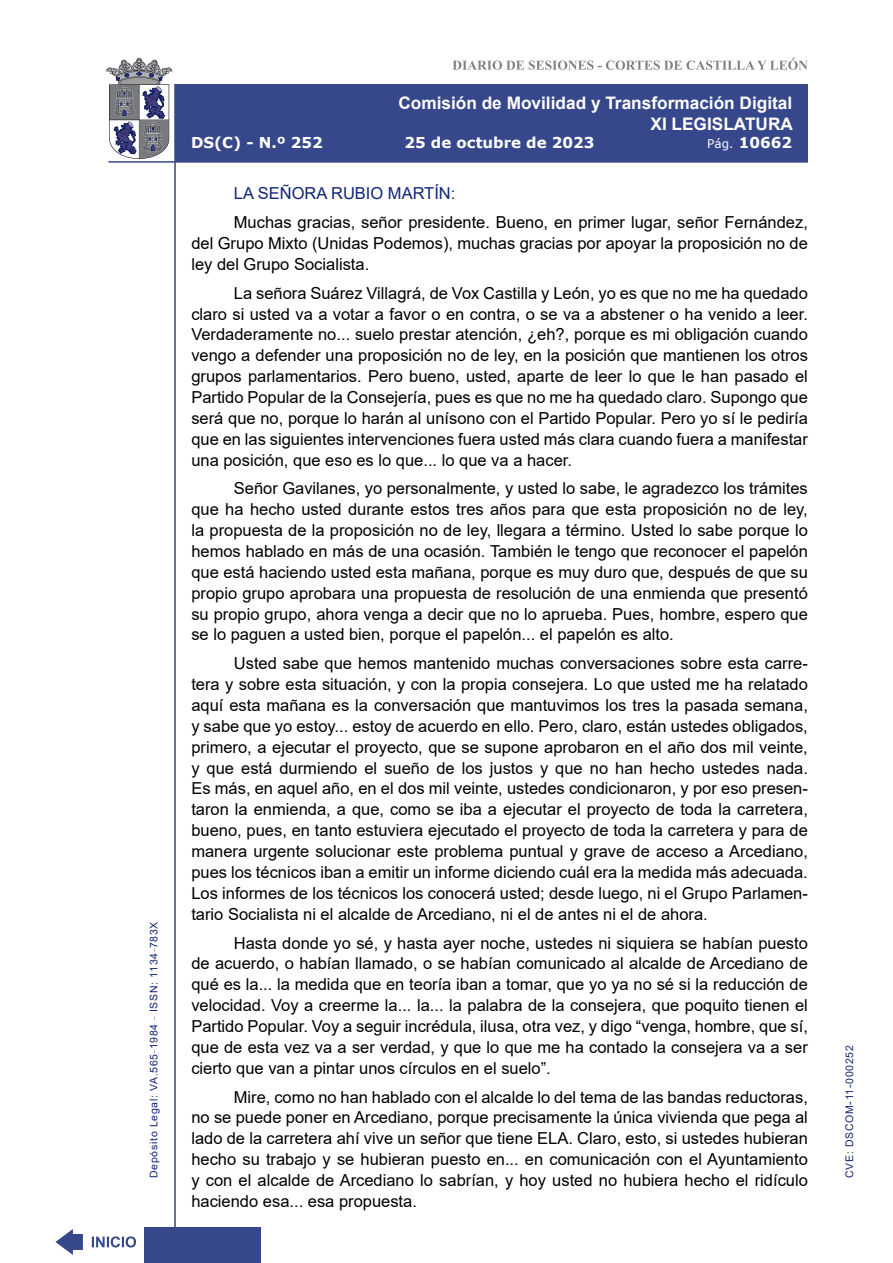
<style>
.page{position:relative;width:893px;height:1263px;background:#fff}
.page>*{position:absolute;margin:0;border:0;box-sizing:border-box;transform-origin:0 0}
.t1{font:700 17.25px/20.7px "Arial";color:#fff;text-align:right}
.t2{font:16.5px/20.9px "Arial";color:#000;text-align:justify}
.Orador{font:16.5px "Arial";color:#122678}
.t3{font:700 15px "Verdana";color:#fff}
.t4{font:10.5px "Arial";letter-spacing:.065em;color:#122678}
.s1{font-weight:400;font-size:12px}
</style>
<div class="page">
<svg style="left:452px;top:58px;width:356px;height:12px"></svg>
<hr style="left:174px;top:84px;width:2px;height:1179px;background:#36478c">
<div style="left:144px;top:1227px;width:117px;height:36px;background:#36478c"></div>
<div style="left:175px;top:84px;width:633px;height:78px;background:#36478c"></div>
<hr style="left:108px;top:161px;width:700px;height:2px;background:#36478c">
<svg style="left:92px;top:1236px;width:44px;height:11px"></svg>
<svg style="left:55px;top:1229px;width:28px;height:26px"></svg>
<svg style="left:106px;top:58px;width:66px;height:101px"></svg>
<p class="t4" style="left:146px;top:1178px;width:258px;rotate:-90deg">Depósito Legal: VA.565<sup>_</sup>1984 <sup>_</sup> ISSN: 1134<sup>_</sup>783X</p>
<p class="t1" style="left:398px;top:93px;width:396px">Comisión de Movilidad y Transformación Digital<br>XI LEGISLATURA</p>
<p class="t3" style="left:191px;top:132px;width:133px">DS(C) - N.º 252</p>
<p class="t3" style="left:404px;top:132px;width:191px">25 de octubre de 2023</p>
<p class="t3" style="left:707px;top:132px;width:86px"><span class="s1">Pág.</span> 10662</p>
<p class="Orador" style="left:234px;top:182px;width:223px">LA SEÑORA RUBIO MARTÍN:</p>
<p class="t2" style="left:191px;top:212px;width:618px;text-indent:43px">Muchas gracias, señor presidente. Bueno, en primer lugar, señor Fernández, del Grupo Mixto (Unidas Podemos), muchas gracias por apoyar la proposición no de ley del Grupo Socialista.</p>
<p class="t2" style="left:191px;top:282px;width:618px;text-indent:43px">La señora Suárez Villagrá, de Vox Castilla y León, yo es que no me ha quedado claro si usted va a votar a favor o en contra, o se va a abstener o ha venido a leer.<br>Verdaderamente no... suelo prestar atención, ¿eh?, porque es mi obligación cuando vengo a defender una proposición no de ley, en la posición que mantienen los otros grupos parlamentarios. Pero bueno, usted, aparte de leer lo que le han pasado el Partido Popular de la Consejería, pues es que no me ha quedado claro. Supongo que será que no, porque lo harán al unísono con el Partido Popular. Pero yo sí le pediría que en las siguientes intervenciones fuera usted más clara cuando fuera a manifestar una posición, que eso es lo que... lo que va a hacer.</p>
<p class="t2" style="left:191px;top:478px;width:618px;text-indent:43px">Señor Gavilanes, yo personalmente, y usted lo sabe, le agradezco los trámites que ha hecho usted durante estos tres años para que esta proposición no de ley, la propuesta de la proposición no de ley, llegara a término. Usted lo sabe porque lo hemos hablado en más de una ocasión. También le tengo que reconocer el papelón que está haciendo usted esta mañana, porque es muy duro que, después de que su propio grupo aprobara una propuesta de resolución de una enmienda que presentó su propio grupo, ahora venga a decir que no lo aprueba. Pues, hombre, espero que se lo paguen a usted bien, porque el papelón... el papelón es alto.</p>
<p class="t2" style="left:191px;top:653px;width:618px;text-indent:43px">Usted sabe que hemos mantenido muchas conversaciones sobre esta carre&shy;tera y sobre esta situación, y con la propia consejera. Lo que usted me ha relatado aquí esta mañana es la conversación que mantuvimos los tres la pasada semana, y sabe que yo estoy... estoy de acuerdo en ello. Pero, claro, están ustedes obligados, primero, a ejecutar el proyecto, que se supone aprobaron en el año dos mil veinte, y que está durmiendo el sueño de los justos y que no han hecho ustedes nada.<br>Es más, en aquel año, en el dos mil veinte, ustedes condicionaron, y por eso presen&shy;taron la enmienda, a que, como se iba a ejecutar el proyecto de toda la carretera, bueno, pues, en tanto estuviera ejecutado el proyecto de toda la carretera y para de manera urgente solucionar este problema puntual y grave de acceso a Arcediano, pues los técnicos iban a emitir un informe diciendo cuál era la medida más adecuada.<br>Los informes de los técnicos los conocerá usted; desde luego, ni el Grupo Parlamen&shy;tario Socialista ni el alcalde de Arcediano, ni el de antes ni el de ahora.</p>
<p class="t2" style="left:191px;top:932px;width:618px;text-indent:43px">Hasta donde yo sé, y hasta ayer noche, ustedes ni siquiera se habían puesto de acuerdo, o habían llamado, o se habían comunicado al alcalde de Arcediano de qué es la... la medida que en teoría iban a tomar, que yo ya no sé si la reducción de velocidad. Voy a creerme la... la... la palabra de la consejera, que poquito tienen el Partido Popular. Voy a seguir incrédula, ilusa, otra vez, y digo “venga, hombre, que sí, que de esta vez va a ser verdad, y que lo que me ha contado la consejera va a ser cierto que van a pintar unos círculos en el suelo”.</p>
<p class="t2" style="left:191px;top:1086px;width:618px;text-indent:43px">Mire, como no han hablado con el alcalde lo del tema de las bandas reductoras, no se puede poner en Arcediano, porque precisamente la única vivienda que pega al lado de la carretera ahí vive un señor que tiene ELA. Claro, esto, si ustedes hubieran hecho su trabajo y se hubieran puesto en... en comunicación con el Ayuntamiento y con el alcalde de Arcediano lo sabrían, y hoy usted no hubiera hecho el ridículo haciendo esa... esa propuesta.</p>
<p class="t4" style="left:842px;top:1178px;width:134px;rotate:-90deg">CVE: DSCOM-11-000252</p>
</div>
